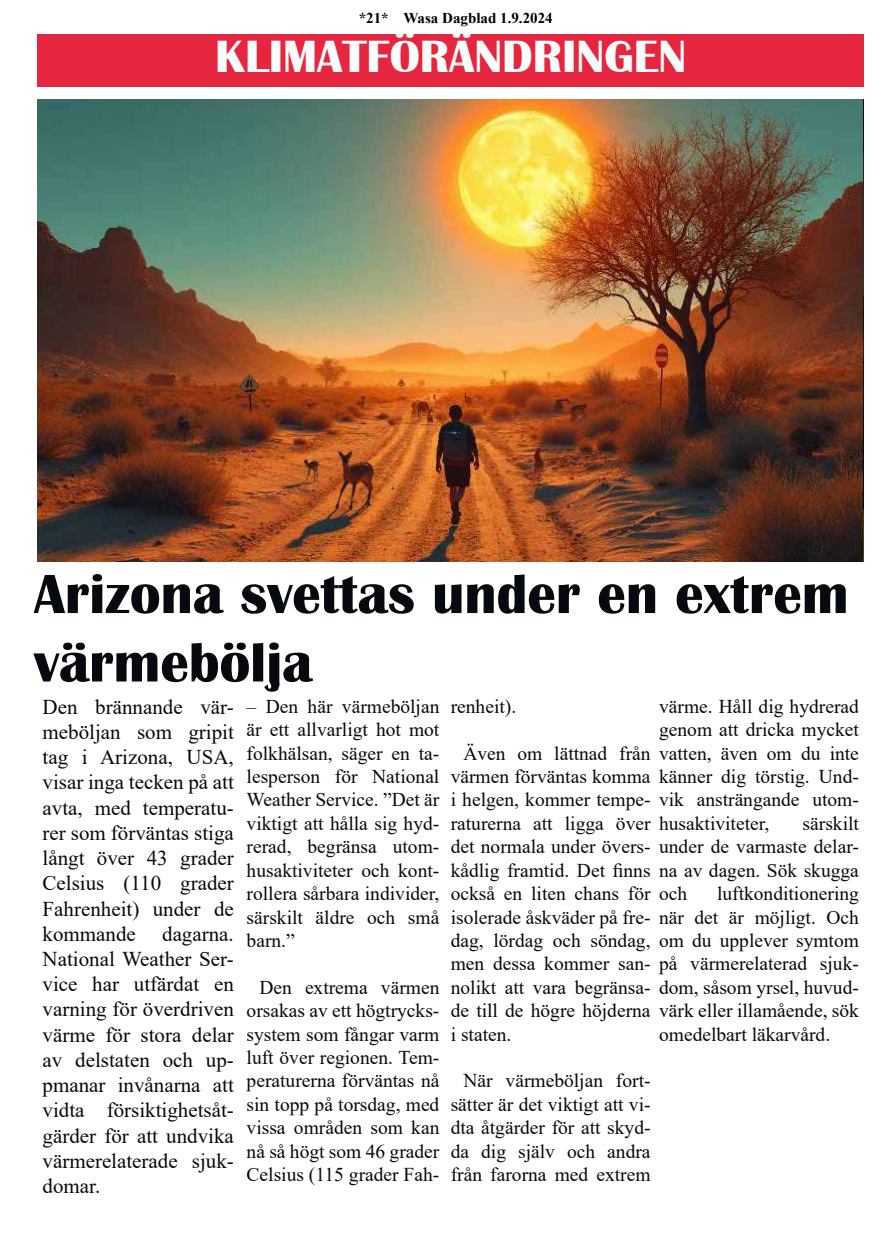
<style>
.page{position:relative;width:893px;height:1234px;background:#fff}
.page>*{position:absolute;margin:0;border:0;box-sizing:border-box;transform-origin:0 0}
.t1{font:700 57px/68.4px "Britannic";color:#060a0e}
.t2{font:700 46.5px "Britannic";color:#fbfdfc}
.t3{font:21px/25.2px "Times New Roman";color:#060a0e;text-align:justify}
.t4{font:19.5px/23.4px "Times New Roman";color:#060a0e;text-align:justify}
.t5{font:700 15px "Times New Roman";color:#000}
</style>
<div class="page">
<div style="left:38px;top:34px;width:826px;height:52px;background:#e6263e"></div>
<img style="left:38px;top:99px;width:826px;height:462px">
<p class="t5" style="left:359px;top:7px;width:195px">*21* Wasa Dagblad 1.9.2024</p>
<h2 class="t2" style="left:215px;top:30px;width:473px">KLIMATFÖRÄNDRINGEN</h2>
<h1 class="t1" style="left:34px;top:560px;width:816px">Arizona svettas under en extrem värmebölja</h1>
<p class="t3" style="left:43px;top:693px;width:193px">Den brännande vär&shy;meböljan som gripit tag i Arizona, USA, visar inga tecken på att avta, med temperatu&shy;rer som förväntas stiga långt över 43 grader Celsius (110 grader Fahrenheit) under de kommande</p>
<p class="t3" style="left:43px;top:920px;width:193px;text-indent:120px">dagarna.<br>National Weather Ser&shy;vice har utfärdat en varning för överdriven värme för stora delar av delstaten och up&shy;pmanar invånarna att vidta försiktighetsåt&shy;gärder för att undvika värmerelaterade sjuk&shy;domar.</p>
<p class="t4" style="left:247px;top:693px;width:194px">– Den här värmeböljan är ett allvarligt hot mot folkhälsan, säger en ta&shy;lesperson för National Weather Service. ”Det är viktigt att hålla sig hyd&shy;rerad, begränsa utom&shy;husaktiviteter och kont&shy;rollera sårbara individer, särskilt äldre och små barn.”</p>
<p class="t4" style="left:247px;top:974px;width:194px;text-indent:13px">Den extrema värmen orsakas av ett högtrycks&shy;system som fångar varm luft över regionen. Tem&shy;peraturerna förväntas nå sin topp på torsdag, med vissa områden som kan nå så högt som 46 grader Celsius (115 grader Fah-</p>
<p class="t4" style="left:659px;top:693px;width:201px">värme. Håll dig hydrerad genom att dricka mycket</p>
<p class="t4" style="left:451px;top:693px;width:67px">renheit).</p>
<p class="t4" style="left:451px;top:740px;width:410px;text-align:left;text-indent:13px">Även om lättnad från vatten, även om du inte värmen förväntas komma känner dig törstig. Und&shy;i helgen, kommer tempe- vik ansträngande utom&shy;raturerna att ligga över husaktiviteter,<br>det normala under övers- under de varmaste delar&shy;kådlig framtid. Det finns na av dagen. Sök skugga också en liten chans för och<br>isolerade åskväder på fre- när det är möjligt. Och dag, lördag och söndag, om du upplever symtom men dessa kommer san- på värmerelaterad sjuk&shy;nolikt att vara begränsa- dom, såsom yrsel, huvud&shy;de till de högre höjderna värk eller illamående, sök i staten.</p>
<p class="t4" style="left:451px;top:1068px;width:201px;text-indent:13px">När värmeböljan fort&shy;sätter är det viktigt att vi&shy;dta åtgärder för att skyd&shy;da dig själv och andra från farorna med extrem</p>
<p class="t4" style="left:803px;top:810px;width:58px">särskilt</p>
<p class="t4" style="left:717px;top:881px;width:143px">luftkonditionering</p>
<p class="t4" style="left:659px;top:1021px;width:173px">omedelbart läkarvård.</p>
</div>
